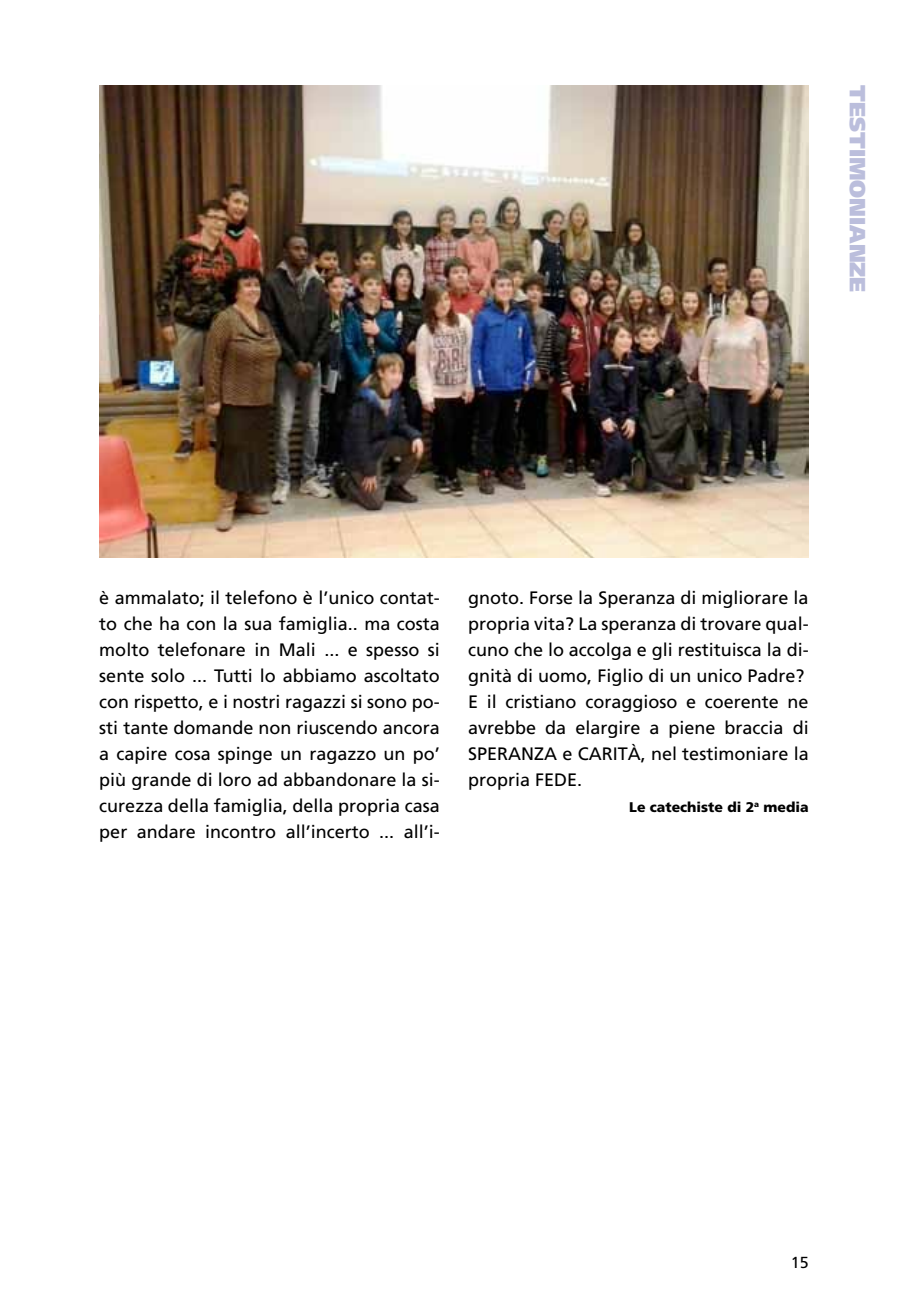
<style>
.page{position:relative;width:908px;height:1304px;background:#fff}
.page>*{position:absolute;margin:0;border:0;box-sizing:border-box;transform-origin:0 0}
.t1{font:900 22px "Frutiger";color:#bbbedc}
.t2{font:18px/26px "Frutiger";color:#000;text-align:justify}
.t3{font:16px "Frutiger";color:#000}
.t4{font:900 14px "Frutiger";color:#000}
</style>
<div class="page">
<img style="left:99px;top:85px;width:709px;height:472px">
<p class="t1" style="left:870px;top:85px;width:209px;rotate:90deg">testimonianze</p>
<p class="t2" style="left:99px;top:584px;width:342px">è ammalato; il telefono è l’unico contat&shy;to che ha con la sua famiglia.. ma costa molto telefonare in Mali ... e spesso si sente solo ... Tutti lo abbiamo ascoltato con rispetto, e i nostri ragazzi si sono po&shy;sti tante domande non riuscendo ancora a capire cosa spinge un ragazzo un po’ più grande di loro ad abbandonare la si&shy;curezza della famiglia, della propria casa per andare incontro all’incerto ... all’i-</p>
<p class="t2" style="left:468px;top:584px;width:342px;text-align:left">gnoto. Forse la Speranza di migliorare la propria vita? La speranza di trovare qual&shy;cuno che lo accolga e gli restituisca la di&shy;gnità di uomo, Figlio di un unico Padre?<br>E il cristiano coraggioso e coerente ne avrebbe da elargire a piene braccia di SPERAN</p>
<p class="t2" style="left:534px;top:740px;width:55px">ZA e CARITÀ</p>
<p class="t2" style="left:640px;top:740px;width:169px">, nel testimoniare la</p>
<p class="t2" style="left:468px;top:766px;width:88px">propria FEDE</p>
<p class="t2" style="left:577px;top:766px;width:7px">.</p>
<p class="t4" style="left:629px;top:798px;width:181px">Le catechiste di 2<sup>a</sup> media</p>
<p class="t3" style="left:790px;top:1253px;width:19px">15</p>
</div>
